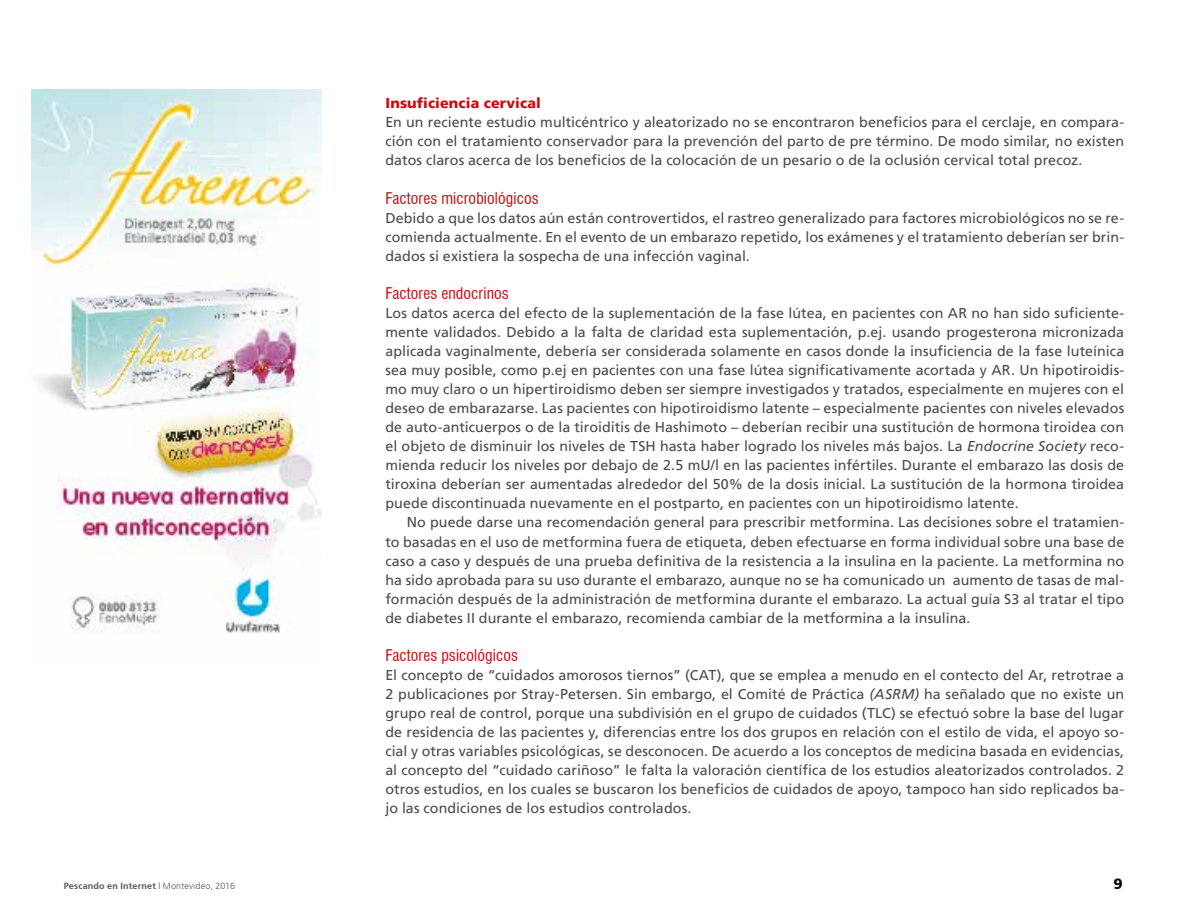
<style>
.page{position:relative;width:1188px;height:918px;background:#fff}
.page>*{position:absolute;margin:0;border:0;box-sizing:border-box;transform-origin:0 0}
.t1{font:condensed 15.75px "Swiss 721 BT";letter-spacing:.005em;color:#c90c0f}
.t2{font:900 15px "Frutigerlarghe";color:#000}
.t3{font:14.25px/19px "Frutiger LT";letter-spacing:.005em;color:#4a4a49;text-align:justify}
.t4{font:900 14.25px "Frutiger LT";letter-spacing:.01em;color:#c90c0f}
.t5{font:700 9px "Frutigerlarghe";letter-spacing:.025em;color:#575756}
.s1{font-style:italic}
.s2{font-weight:300}
</style>
<div class="page">
<img style="left:32px;top:89px;width:289px;height:544px">
<p class="t4" style="left:385px;top:95px;width:157px">Insuficiencia cervical</p>
<p class="t3" style="left:385px;top:113px;width:740px">En un reciente estudio multicéntrico y aleatorizado no se encontraron beneficios para el cerclaje, en compara&shy;ción con el tratamiento conservador para la prevención del parto de pre término. De modo similar, no existen datos claros acerca de los beneficios de la colocación de un pesario o de la oclusión cervical total precoz.</p>
<p class="t1" style="left:385px;top:188px;width:155px">Factores microbiológicos</p>
<p class="t3" style="left:385px;top:208px;width:740px">Debido a que los datos aún están controvertidos, el rastreo generalizado para factores microbiológicos no se re&shy;comienda actualmente. En el evento de un embarazo repetido, los exámenes y el tratamiento deberían ser brin&shy;dados si existiera la sospecha de una infección vaginal.</p>
<p class="t1" style="left:385px;top:284px;width:125px">Factores endocrinos</p>
<p class="t3" style="left:385px;top:303px;width:740px">Los datos acerca del efecto de la suplementación de la fase lútea, en pacientes con AR no han sido suficiente&shy;mente validados. Debido a la falta de claridad esta suplementación, p.ej. usando progesterona micronizada aplicada vaginalmente, debería ser considerada solamente en casos donde la insuficiencia de la fase luteínica sea muy posible, como p.ej en pacientes con una fase lútea significativamente acortada y AR. Un hipotiroidis&shy;mo muy claro o un hipertiroidismo deben ser siempre investigados y tratados, especialmente en mujeres con el deseo de embarazarse. Las pacientes con hipotiroidismo latente – especialmente pacientes con niveles elevados de auto-anticuerpos o de la tiroiditis de Hashimoto – deberían recibir una sustitución de hormona tiroidea con el objeto de disminuir los niveles de TSH hasta haber logrado los niveles más bajos. La <span class="s1">Endocrine Society</span> reco&shy;mienda reducir los niveles por debajo de 2.5 mU/l en las pacientes infértiles. Durante el embarazo las dosis de tiroxina deberían ser aumentadas alrededor del 50% de la dosis inicial. La sustitución de la hormona tiroidea puede discontinuada nuevamente en el postparto, en pacientes con un hipotiroidismo latente.</p>
<p class="t3" style="left:385px;top:513px;width:740px;text-indent:21px">No puede darse una recomendación general para prescribir metformina. Las decisiones sobre el tratamien&shy;to basadas en el uso de metformina fuera de etiqueta, deben efectuarse en forma individual sobre una base de caso a caso y después de una prueba definitiva de la resistencia a la insulina en la paciente. La metformina no ha sido aprobada para su uso durante el embarazo, aunque no se ha comunicado un aumento de tasas de mal&shy;formación después de la administración de metformina durante el embarazo. La actual guía S3 al tratar el tipo de diabetes II durante el embarazo, recomienda cambiar de la metformina a la insulina.</p>
<p class="t1" style="left:385px;top:646px;width:134px">Factores psicológicos</p>
<p class="t3" style="left:385px;top:665px;width:740px">El concepto de “cuidados amorosos tiernos” (CAT), que se emplea a menudo en el contecto del Ar, retrotrae a 2 publicaciones por Stray-Petersen. Sin embargo, el Comité de Práctica <span class="s1">(ASRM)</span> ha señalado que no existe un grupo real de control, porque una subdivisión en el grupo de cuidados (TLC) se efectuó sobre la base del lugar de residencia de las pacientes y, diferencias entre los dos grupos en relación con el estilo de vida, el apoyo so&shy;cial y otras variables psicológicas, se desconocen. De acuerdo a los conceptos de medicina basada en evidencias, al concepto del “cuidado cariñoso” le falta la valoración científica de los estudios aleatorizados controlados. 2 otros estudios, en los cuales se buscaron los beneficios de cuidados de apoyo, tampoco han sido replicados ba&shy;jo las condiciones de los estudios controlados.</p>
<p class="t5" style="left:64px;top:881px;width:173px">Pescando en Internet <span class="s2">| Montevideo, 2016</span></p>
<p class="t2" style="left:1113px;top:875px;width:11px">9</p>
</div>
